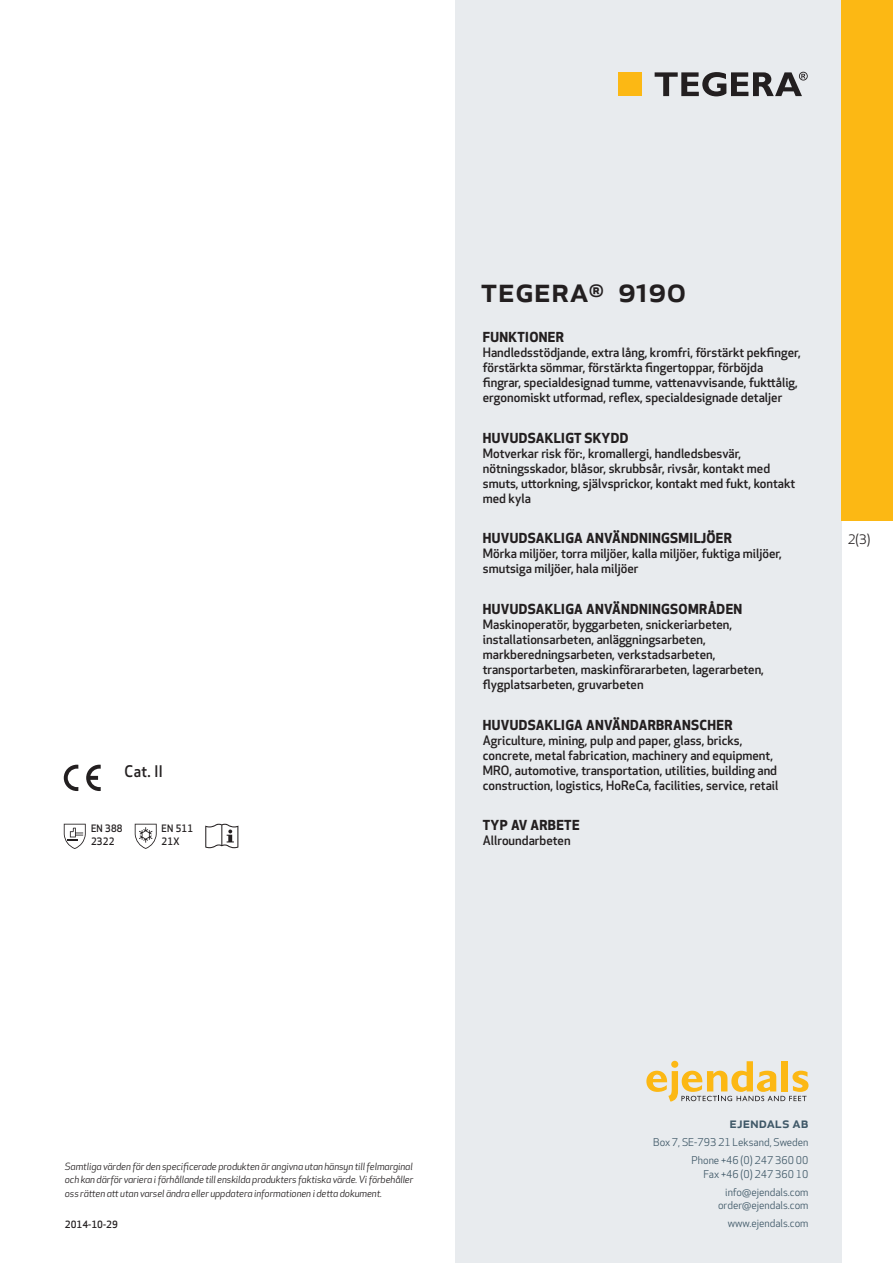
<style>
.page{position:relative;width:893px;height:1263px;background:#fff}
.page>*{position:absolute;margin:0;border:0;box-sizing:border-box;transform-origin:0 0}
.prodname{font:500 34.5px "Apex New";color:#231f20}
.Artikel{font:500 15.6px "Apex New";color:#231f20;scale:.95 1}
.t1{font:500 15px "Apex New";color:#405968}
.Funktion_body{font:700 13.5px "Apex New";letter-spacing:.025em;color:#231f20}
.t2{font:12.75px "Apex New";color:#231f20}
.Funktion_body-2{font:500 12.6px/15px "Apex New";color:#231f20}
.t3{font:10.5px/18px "Apex New";color:#405968;text-align:right}
.Artikel-2{font:500 10.05px/13.2px "Apex New";letter-spacing:.025em;color:#231f20;scale:.95 1}
.t4{font:italic 9.75px/13.5px "Apex New";letter-spacing:-.01em;color:#231f20;text-align:justify}
.Sidfot_datum{font:500 9.75px "Apex New";color:#231f20}
</style>
<div class="page">
<div style="left:455px;top:0;width:387px;height:1263px;background:#e8ebee"></div>
<svg style="left:646px;top:1061px;width:162px;height:40px"></svg>
<div style="left:842px;top:0;width:51px;height:520px;background:#fcb814"></div>
<div style="left:618px;top:72px;width:24px;height:24px;background:#fcb814"></div>
<svg style="left:655px;top:72px;width:153px;height:24px"></svg>
<svg style="left:86px;top:765px;width:15px;height:26px"></svg>
<svg style="left:64px;top:765px;width:14px;height:26px"></svg>
<svg style="left:64px;top:824px;width:22px;height:25px"></svg>
<svg style="left:135px;top:824px;width:22px;height:25px"></svg>
<svg style="left:205px;top:824px;width:33px;height:24px"></svg>
<p class="Artikel" style="left:125px;top:761px;width:42px">Cat. II</p>
<p class="Artikel-2" style="left:91px;top:821px;width:35px">EN 388<br>2322</p>
<p class="Artikel-2" style="left:162px;top:821px;width:35px">EN 511<br>21X</p>
<p class="prodname" style="left:480px;top:266px;width:207px">TEGERA<sup>®</sup> 9190</p>
<p class="Funktion_body" style="left:483px;top:327px;width:83px">FUNKTIONER</p>
<p class="Funktion_body-2" style="left:483px;top:345px;width:319px">Handledsstödjande, extra lång, kromfri, förstärkt pekfinger, förstärkta sömmar, förstärkta fingertoppar, förböjda fingrar, specialdesignad tumme, vattenavvisande, fukttålig, ergonomiskt utformad, reflex, specialdesignade detaljer</p>
<p class="Funktion_body" style="left:483px;top:428px;width:147px">HUVUDSAKLIGT SKYDD</p>
<p class="Funktion_body-2" style="left:483px;top:445px;width:314px">Motverkar risk för:, kromallergi, handledsbesvär, nötningsskador, blåsor, skrubbsår, rivsår, kontakt med smuts, uttorkning, självsprickor, kontakt med fukt, kontakt med kyla</p>
<p class="Funktion_body" style="left:483px;top:528px;width:251px">HUVUDSAKLIGA ANVÄNDNINGSMILJÖER</p>
<p class="Funktion_body-2" style="left:483px;top:546px;width:301px">Mörka miljöer, torra miljöer, kalla miljöer, fuktiga miljöer, smutsiga miljöer, hala miljöer</p>
<p class="Funktion_body" style="left:483px;top:599px;width:261px">HUVUDSAKLIGA ANVÄNDNINGSOMRÅDEN</p>
<p class="Funktion_body-2" style="left:483px;top:616px;width:283px">Maskinoperatör, byggarbeten, snickeriarbeten, installationsarbeten, anläggningsarbeten, markberedningsarbeten, verkstadsarbeten, transportarbeten, maskinförararbeten, lagerarbeten, flygplatsarbeten, gruvarbeten</p>
<p class="Funktion_body" style="left:483px;top:715px;width:251px">HUVUDSAKLIGA ANVÄNDARBRANSCHER</p>
<p class="Funktion_body-2" style="left:483px;top:732px;width:297px">Agriculture, mining, pulp and paper, glass, bricks, concrete, metal fabrication, machinery and equipment, MRO, automotive, transportation, utilities, building and construction, logistics, HoReCa, facilities, service, retail</p>
<p class="Funktion_body" style="left:483px;top:815px;width:98px">TYP AV ARBETE</p>
<p class="Funktion_body-2" style="left:483px;top:833px;width:89px">Allroundarbeten</p>
<p class="t2" style="left:848px;top:531px;width:24px">2(3)</p>
<p class="t4" style="left:65px;top:1159px;width:350px">Samtliga värden för den specificerade produkten är angivna utan hänsyn till felmarginal och kan därför variera i förhållande till enskilda produkters faktiska värde. Vi förbehåller oss rätten att utan varsel ändra eller uppdatera informationen i detta dokument.</p>
<p class="Sidfot_datum" style="left:65px;top:1218px;width:54px">2014-10-29</p>
<p class="t1" style="left:729px;top:1113px;width:80px">ejendals ab</p>
<p class="t3" style="left:653px;top:1133px;width:157px">Box 7, SE-793 21 Leksand, Sweden<br>Phone +46 (0) 247 360 00</p>
<p class="t3" style="left:703px;top:1165px;width:107px">Fax +46 (0) 247 360 10 info@ejendals.com</p>
<p class="t3" style="left:718px;top:1196px;width:92px">order@ejendals.com</p>
<p class="t3" style="left:728px;top:1215px;width:82px">www.ejendals.com</p>
</div>
